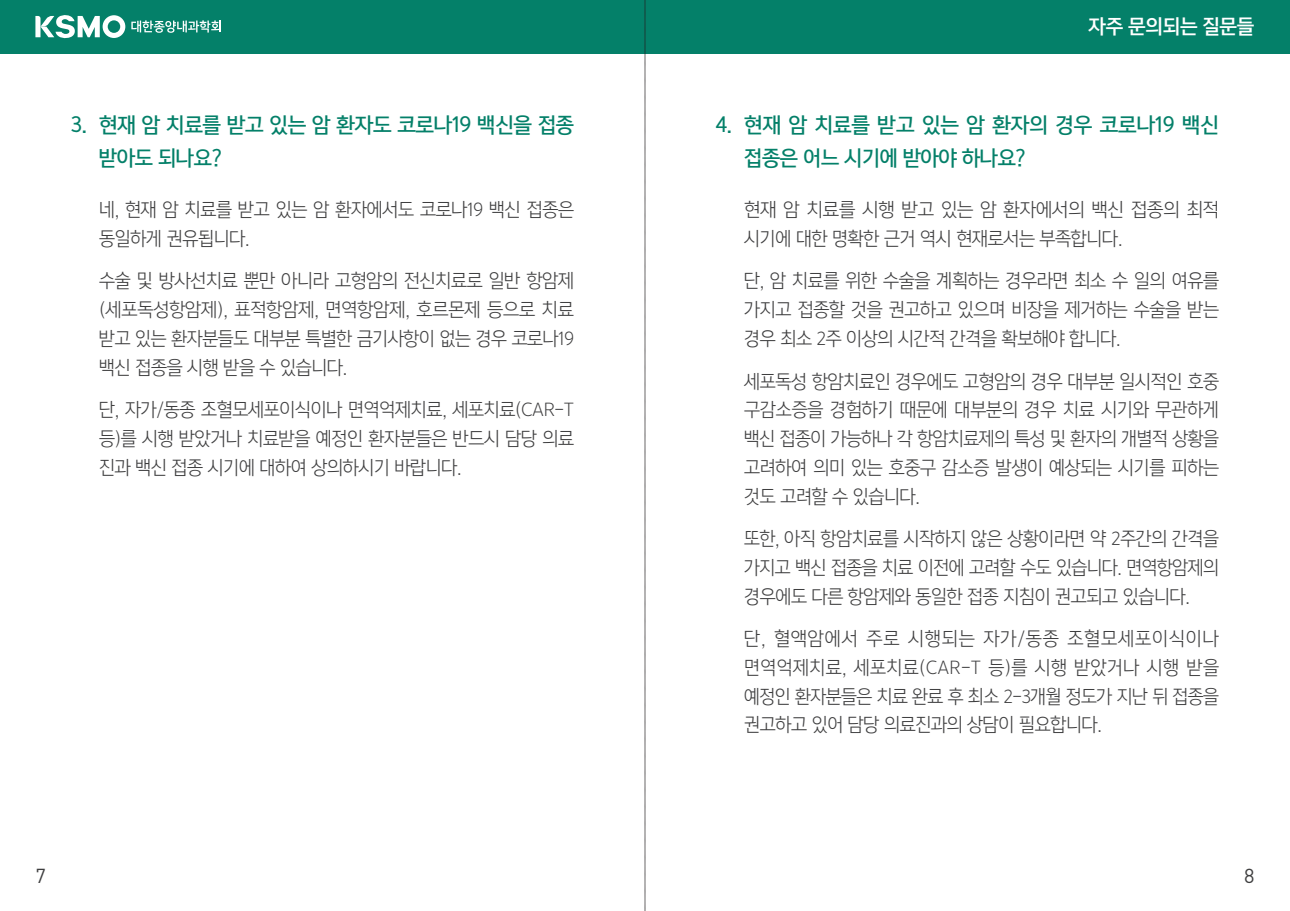
<style>
.page{position:relative;width:1290px;height:911px;background:#fff}
.page>*{position:absolute;margin:0;border:0;box-sizing:border-box;transform-origin:0 0}
.t1{font:20px/32.5px "Yoon Gothic Pro 760";letter-spacing:-.02em;color:#048069;scale:.95 1}
.t2{font:20px "DIN Pro";color:#3e3e3f}
.t3{font:18.75px/28.8px "Yoon Gothic Pro 730";letter-spacing:-.02em;color:#3e3e3f;text-align:justify;scale:.95 1}
.t4{font:18.75px/28.8px "Yoon Gothic Pro 730";letter-spacing:-.02em;color:#3e3e3f;text-align:justify;scale:.96 1}
.t5{font:18.75px/28.8px "Yoon Gothic Pro 730";letter-spacing:-.02em;color:#3e3e3f;text-align:justify;scale:.94 1}
.t6{font:18.75px/28.8px "Yoon Gothic Pro 730";letter-spacing:-.02em;color:#3e3e3f}
.t7{font:18.75px "Yoon Gothic Pro 770";letter-spacing:-.02em;color:#fff;scale:.96 1}
</style>
<div class="page">
<div style="left:0;top:0;width:1290px;height:53px;background:#048069"></div>
<svg style="left:35px;top:15px;width:90px;height:24px"></svg>
<svg style="left:131px;top:20px;width:90px;height:13px"></svg>
<svg style="left:645px;top:0;width:1px;height:911px"></svg>
<p class="t1" style="left:99px;top:109px;width:501px;text-indent:-28px">3. 현재 암 치료를 받고 있는 암 환자도 코로나19 백신을 접종 받아도 되나요?</p>
<p class="t3" style="left:99px;top:195px;width:501px">네, 현재 암 치료를 받고 있는 암 환자에서도 코로나19 백신 접종은 동일하게 권유됩니다.</p>
<p class="t3" style="left:99px;top:266px;width:501px">수술 및 방사선치료 뿐만 아니라 고형암의 전신치료로 일반 항암제 (세포독성항암제), 표적항암제, 면역항암제, 호르몬제 등으로 치료 받고 있는 환자분들도 대부분 특별한 금기사항이 없는 경우 코로나19 백신 접종을 시행 받을 수 있습니다.</p>
<p class="t3" style="left:99px;top:395px;width:501px">단, 자가/동종 조혈모세포이식이나 면역억제치료, 세포치료(CAR-T 등)를 시행 받았거나 치료받을 예정인 환자분들은 반드시 담당 의료 진과 백신 접종 시기에 대하여 상의하시기 바랍니다.</p>
<p class="t7" style="left:1088px;top:13px;width:174px">자주 문의되는 질문들</p>
<p class="t1" style="left:744px;top:109px;width:501px;text-indent:-28px">4. 현재 암 치료를 받고 있는 암 환자의 경우 코로나19 백신 접종은 어느 시기에 받아야 하나요?</p>
<p class="t6" style="left:744px;top:195px;width:476px">현재 암 치료를 시행 받고 있는 암 환자에서의 백신 접종의 최적 시기에 대한 명확한 근거 역시 현재로서는 부족합니다.</p>
<p class="t3" style="left:744px;top:266px;width:501px">단, 암 치료를 위한 수술을 계획하는 경우라면 최소 수 일의 여유를 가지고 접종할 것을 권고하고 있으며 비장을 제거하는 수술을 받는 경우 최소 2주 이상의 시간적 간격을 확보해야 합니다.</p>
<p class="t3" style="left:744px;top:366px;width:501px">세포독성 항암치료인 경우에도 고형암의 경우 대부분 일시적인 호중 구감소증을 경험하기 때문에 대부분의 경우 치료 시기와 무관하게 백신 접종이 가능하나 각 항암치료제의 특성 및 환자의 개별적 상황을 고려하여 의미 있는 호중구 감소증 발생이 예상되는 시기를 피하는 것도 고려할 수 있습니다.</p>
<p class="t5" style="left:744px;top:524px;width:507px">또한, 아직 항암치료를 시작하지 않은 상황이라면 약 2주간의 간격을 가지고 백신 접종을 치료 이전에 고려할 수도 있습니다. 면역항암제의 경우에도 다른 항암제와 동일한 접종 지침이 권고되고 있습니다.</p>
<p class="t4" style="left:744px;top:624px;width:496px">단, 혈액암에서 주로 시행되는 자가/동종 조혈모세포이식이나 면역억제치료, 세포치료(CAR-T 등)를 시행 받았거나 시행 받을 예정인 환자분들은 치료 완료 후 최소 2-3개월 정도가 지난 뒤 접종을 권고하고 있어 담당 의료진과의 상담이 필요합니다.</p>
<p class="t2" style="left:35px;top:859px;width:12px">7</p>
<p class="t2" style="left:1244px;top:859px;width:12px">8</p>
</div>
